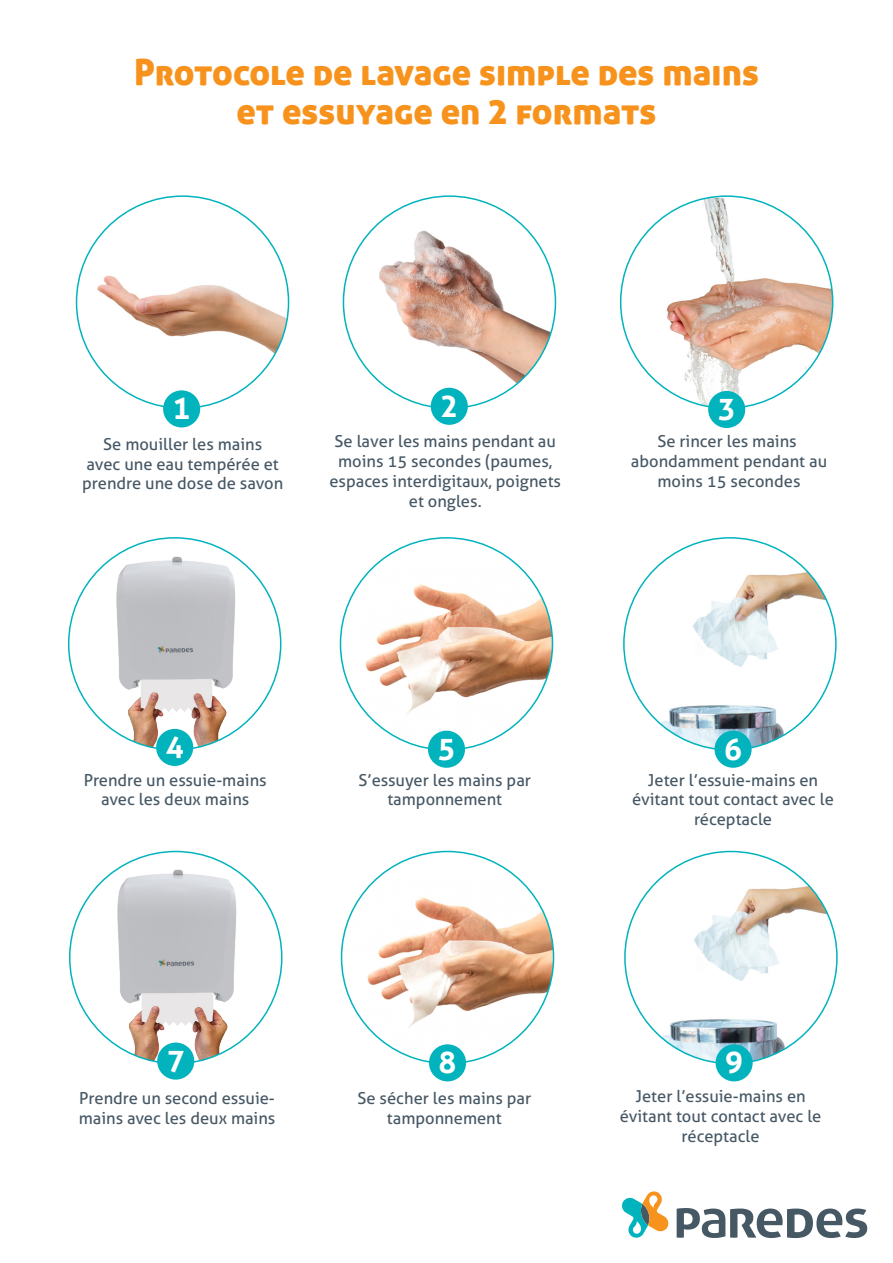
<style>
.page{position:relative;width:893px;height:1263px;background:#fff}
.page>*{position:absolute;margin:0;border:0;box-sizing:border-box;transform-origin:0 0}
.t1{font:36px "Aller Display";color:#f7931d}
.t2{font:700 30px "Aller";color:#fff}
.t3{font:16.5px/19.8px "Aller";color:#475865;text-align:center}
.s1{font-style:inherit}
</style>
<div class="page">
<img style="left:77px;top:209px;width:212px;height:197px">
<img style="left:343px;top:198px;width:212px;height:208px">
<svg style="left:622px;top:1191px;width:47px;height:47px"></svg>
<svg style="left:677px;top:1208px;width:190px;height:30px"></svg>
<div style="left:163px;top:390px;width:37px;height:37px;background:#00b3bd;border-radius:50%"></div>
<div style="left:431px;top:388px;width:37px;height:37px;background:#00b3bd;border-radius:50%"></div>
<img style="left:621px;top:198px;width:212px;height:208px">
<div style="left:708px;top:391px;width:37px;height:37px;background:#00b3bd;border-radius:50%"></div>
<img style="left:116px;top:553px;width:121px;height:197px">
<div style="left:156px;top:729px;width:37px;height:37px;background:#00b3bd;border-radius:50%"></div>
<img style="left:340px;top:568px;width:212px;height:181px">
<div style="left:428px;top:731px;width:37px;height:37px;background:#00b3bd;border-radius:50%"></div>
<img style="left:624px;top:541px;width:212px;height:207px">
<div style="left:714px;top:731px;width:38px;height:37px;background:#00b3bd;border-radius:50%"></div>
<img style="left:117px;top:867px;width:121px;height:196px">
<div style="left:157px;top:1042px;width:37px;height:38px;background:#00b3bd;border-radius:50%"></div>
<img style="left:342px;top:882px;width:211px;height:181px">
<div style="left:429px;top:1044px;width:37px;height:37px;background:#00b3bd;border-radius:50%"></div>
<img style="left:625px;top:854px;width:212px;height:209px">
<div style="left:716px;top:1044px;width:37px;height:37px;background:#00b3bd;border-radius:50%"></div>
<p class="t1" style="left:134px;top:49px;width:626px">Protocole de lavage simple des mains</p>
<p class="t1" style="left:237px;top:88px;width:421px">et essuyage en 2 formats</p>
<p class="t2" style="left:173px;top:390px;width:19px">1</p>
<p class="t2" style="left:440px;top:388px;width:19px">2</p>
<p class="t2" style="left:718px;top:391px;width:19px">3</p>
<p class="t3" style="left:631px;top:431px;width:198px">Se rincer les mains abondamment pendant au moins <span class="s1">15</span> secondes</p>
<p class="t3" style="left:82px;top:434px;width:202px">Se mouiller les mains<br>avec une eau tempérée et prendre une dose de savon</p>
<p class="t3" style="left:329px;top:431px;width:233px">Se laver les mains pendant au moins <span class="s1">15</span> secondes (paumes, espaces interdigitaux, poignets et ongles.</p>
<p class="t2" style="left:166px;top:729px;width:19px">4</p>
<p class="t2" style="left:437px;top:730px;width:19px">5</p>
<p class="t2" style="left:724px;top:730px;width:19px">6</p>
<p class="t3" style="left:84px;top:770px;width:185px">Prendre un essuie-mains avec les deux mains</p>
<p class="t3" style="left:359px;top:770px;width:174px">S’essuyer les mains par tamponnement</p>
<p class="t3" style="left:632px;top:770px;width:203px">Jeter l’essuie-mains en évitant tout contact avec le réceptacle</p>
<p class="t2" style="left:167px;top:1042px;width:19px">7</p>
<p class="t2" style="left:439px;top:1044px;width:19px">8</p>
<p class="t2" style="left:725px;top:1044px;width:19px">9</p>
<p class="t3" style="left:79px;top:1088px;width:198px;text-align:left">Prendre un second essuie&shy;mains avec les deux mains</p>
<p class="t3" style="left:357px;top:1088px;width:175px">Se sécher les mains par tamponnement</p>
<p class="t3" style="left:620px;top:1086px;width:203px">Jeter l’essuie-mains en évitant tout contact avec le réceptacle</p>
</div>
